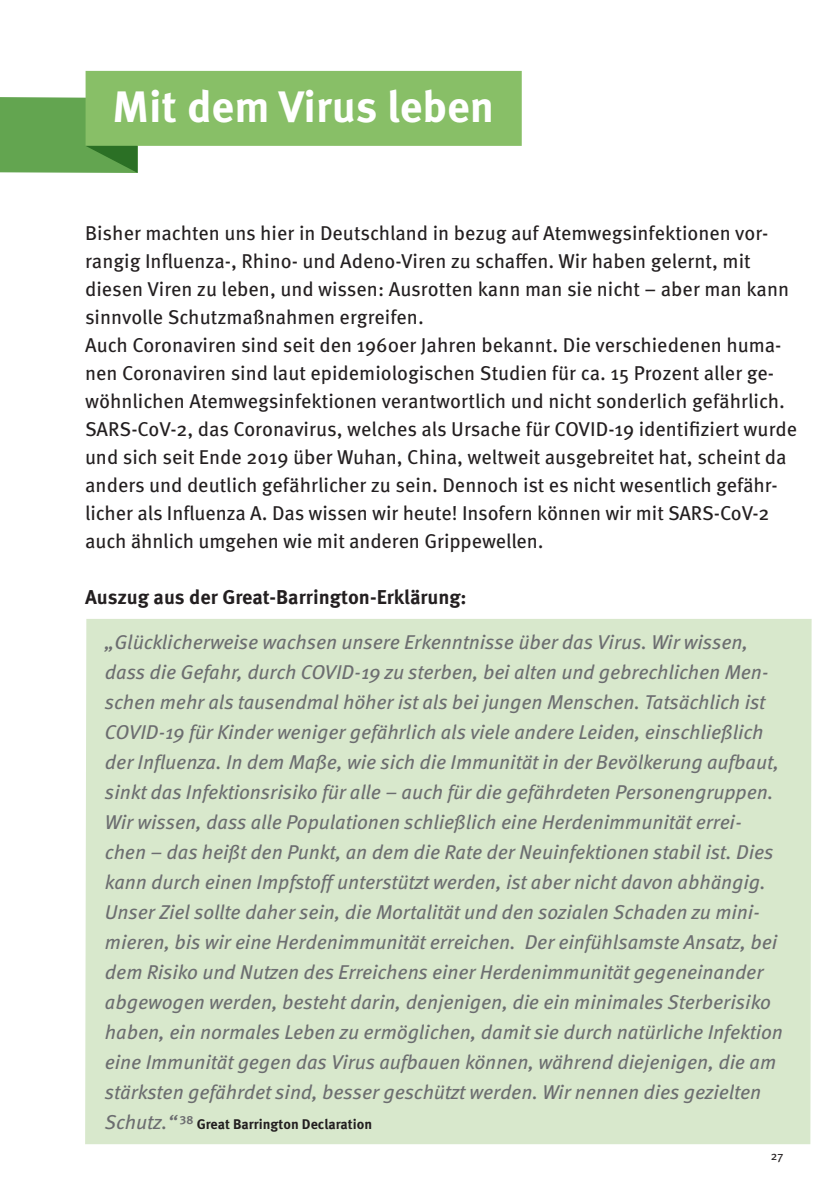
<style>
.page{position:relative;width:840px;height:1191px;background:#fff}
.page>*{position:absolute;margin:0;border:0;box-sizing:border-box;transform-origin:0 0}
.t1{font:700 44px "Meta Pro";color:#fff}
.t2{font:italic 20px/30px "Meta Pro";letter-spacing:-.005em;color:#6c6d70}
.t3{font:20px/28px "Meta Pro";color:#231f20}
.t4{font:700 20px "Meta Pro";color:#231f20}
.t5{font:700 14px "Meta Pro";color:#231f20}
.t6{font:12px "Meta Pro";color:#231f20}
.s1{font-weight:400;font-style:italic;font-size:20px;color:#6c6d70}
.s2{font-weight:400;font-size:20px;color:#6c6d70}
</style>
<div class="page">
<div style="left:85px;top:619px;width:726px;height:525px;background:#d8e8cc"></div>
<div style="left:85px;top:71px;width:436px;height:75px;background:#88bf67"></div>
<svg style="left:0;top:97px;width:138px;height:76px"></svg>
<h1 class="t1" style="left:113px;top:79px;width:383px">Mit dem Virus leben</h1>
<p class="t3" style="left:85px;top:219px;width:713px">Bisher machten uns hier in Deutschland in bezug auf Atemwegsinfektionen vor&shy;rangig Influenza-, Rhino- und Adeno-Viren zu schaffen. Wir haben gelernt, mit diesen Viren zu leben, und wissen: Ausrotten kann man sie nicht – aber man kann sinnvolle Schutzmaßnahmen ergreifen.<br>Auch Coronaviren sind seit den 1960er Jahren bekannt. Die verschiedenen huma&shy;nen Coronaviren sind laut epidemiologischen Studien für ca. 15 Prozent aller ge&shy;wöhnlichen Atemwegsinfektionen verantwortlich und nicht sonderlich gefährlich.<br>SARS-CoV-2, das Coronavirus, welches als Ursache für COVID-19 identifiziert wurde und sich seit Ende 2019 über Wuhan, China, weltweit ausgebreitet hat, scheint da anders und deutlich gefährlicher zu sein. Dennoch ist es nicht wesentlich gefähr&shy;licher als Influenza A. Das wissen wir heute! Insofern können wir mit SARS-CoV-2 auch ähnlich umgehen wie mit anderen Grippewellen.</p>
<p class="t4" style="left:85px;top:584px;width:383px">Auszug aus der Great-Barrington-Erklärung:</p>
<p class="t2" style="left:105px;top:627px;width:679px">„Glücklicherweise wachsen unsere Erkenntnisse über das Virus. Wir wissen, dass die Gefahr, durch COVID-19 zu sterben, bei alten und gebrechlichen Men&shy;schen mehr als tausendmal höher ist als bei jungen Menschen. Tatsächlich ist COVID-19 für Kinder weniger gefährlich als viele andere Leiden, einschließlich der Influenza. In dem Maße, wie sich die Immunität in der Bevölkerung aufbaut, sinkt das Infektionsrisiko für alle – auch für die gefährdeten Personengruppen.<br>Wir wissen, dass alle Populationen schließlich eine Herdenimmunität errei&shy;chen – das heißt den Punkt, an dem die Rate der Neuinfektionen stabil ist. Dies kann durch einen Impfstoff unterstützt werden, ist aber nicht davon abhängig.<br>Unser Ziel sollte daher sein, die Mortalität und den sozialen Schaden zu mini&shy;mieren, bis wir eine Herdenimmunität erreichen. Der einfühlsamste Ansatz, bei dem Risiko und Nutzen des Erreichens einer Herdenimmunität gegeneinander abgewogen werden, besteht darin, denjenigen, die ein minimales Sterberisiko haben, ein normales Leben zu ermöglichen, damit sie durch natürliche Infektion eine Immunität gegen das Virus aufbauen können, während diejenigen, die am stärksten gefährdet sind, besser geschützt werden. Wir nennen dies gezielten</p>
<p class="t5" style="left:105px;top:1115px;width:268px"><span class="s1">Schutz.“</span><span class="s2">³⁸</span> Great Barrington Declaration</p>
<p class="t6" style="left:770px;top:1148px;width:14px">27</p>
</div>
